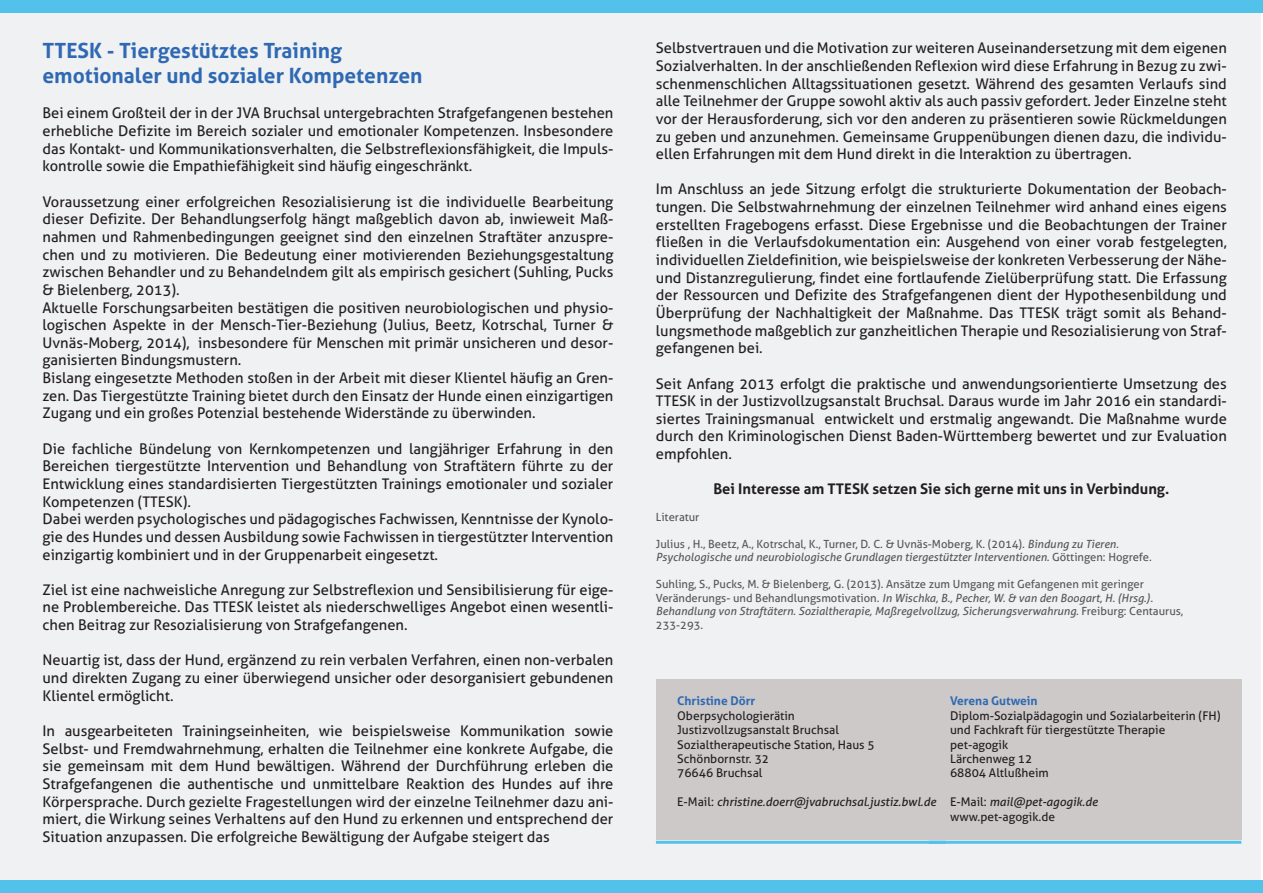
<style>
.page{position:relative;width:1263px;height:893px;background:#fff}
.page>*{position:absolute;margin:0;border:0;box-sizing:border-box;transform-origin:0 0}
.t1{font:700 21px/25.2px "Aller";color:#2f69b3}
.t2{font:14.7px/17.7px "Aller";color:#231f20;text-align:justify}
.t3{font:700 14.7px "Aller";color:#231f20}
.t4{font:12px/14.4px "Aller";color:#231f20}
.t5{font:italic 12px "Aller";color:#231f20}
.t6{font:700 12px "Aller";color:#2f69b3}
.t7{font:11.25px/13.5px "Aller";color:#57585a}
.t8{font:italic 11.25px/13.5px "Aller";color:#57585a}
.s1{font-style:normal}
.s2{font-style:italic}
</style>
<div class="page">
<div style="left:0;top:0;width:1261px;height:891px;background:#f0f1f2"></div>
<div style="left:0;top:0;width:1263px;height:13px;background:#52c2ea"></div>
<div style="left:0;top:880px;width:1263px;height:13px;background:#52c2ea"></div>
<hr style="left:656px;top:841px;width:290px;height:3px;background:#52c2ea">
<div style="left:656px;top:679px;width:290px;height:161px;background:#cdc9c8"></div>
<hr style="left:929px;top:841px;width:312px;height:3px;background:#52c2ea">
<div style="left:929px;top:679px;width:312px;height:161px;background:#cdc9c8"></div>
<h1 class="t1" style="left:43px;top:38px;width:382px">TTESK - Tiergestütztes Training emotionaler und sozialer Kompetenzen</h1>
<p class="t2" style="left:43px;top:104px;width:572px">Bei einem Großteil der in der JVA Bruchsal untergebrachten Strafgefangenen bestehen erhebliche Defizite im Bereich sozialer und emotionaler Kompetenzen. Insbesondere das Kontakt- und Kommunikationsverhalten, die Selbstreflexionsfähigkeit, die Impuls&shy;kontrolle sowie die Empathiefähigkeit sind häufig eingeschränkt.</p>
<p class="t2" style="left:43px;top:193px;width:572px;text-align:left">Voraussetzung einer erfolgreichen Resozialisierung ist die individuelle Bearbeitung dieser Defizite. Der Behandlungserfolg hängt maßgeblich davon ab, inwieweit Maß&shy;nahmen und Rahmenbedingungen geeignet sind den einzelnen Straftäter anzuspre&shy;chen und zu motivieren. Die Bedeutung einer motivierenden Beziehungsgestaltung zwischen Behandler und zu Behandelndem gilt als empirisch gesichert (Suhling, Pucks &amp; Bielenberg, 2013).<br>Aktuelle Forschungsarbeiten bestätigen die positiven neurobiologischen und physio&shy;logischen Aspekte in der Mensch-Tier-Beziehung (Julius, Beetz, Kotrschal, Turner &amp; Uvnäs-Moberg, 2014), insbesondere für Menschen mit primär unsicheren und desor&shy;ganisierten Bindungsmustern.<br>Bislang eingesetzte Methoden stoßen in der Arbeit mit dieser Klientel häufig an Gren&shy;zen. Das Tiergestützte Training bietet durch den Einsatz der Hunde einen einzigartigen Zugang und ein großes Potenzial bestehende Widerstände zu überwinden.</p>
<p class="t2" style="left:43px;top:440px;width:572px;text-align:left">Die fachliche Bündelung von Kernkompetenzen und langjähriger Erfahrung in den Bereichen tiergestützte Intervention und Behandlung von Straftätern führte zu der Entwicklung eines standardisierten Tiergestützten Trainings emotionaler und sozialer Kompetenzen (TTESK).<br>Dabei werden psychologisches und pädagogisches Fachwissen, Kenntnisse der Kynolo&shy;gie des Hundes und dessen Ausbildung sowie Fachwissen in tiergestützter Intervention einzigartig kombiniert und in der Gruppenarbeit eingesetzt.</p>
<p class="t2" style="left:43px;top:581px;width:572px">Ziel ist eine nachweisliche Anregung zur Selbstreflexion und Sensibilisierung für eige&shy;ne Problembereiche. Das TTESK leistet als niederschwelliges Angebot einen wesentli&shy;chen Beitrag zur Resozialisierung von Strafgefangenen.</p>
<p class="t2" style="left:43px;top:651px;width:572px">Neuartig ist, dass der Hund, ergänzend zu rein verbalen Verfahren, einen non-verbalen und direkten Zugang zu einer überwiegend unsicher oder desorganisiert gebundenen Klientel ermöglicht.</p>
<p class="t2" style="left:43px;top:722px;width:572px">In ausgearbeiteten Trainingseinheiten, wie beispielsweise Kommunikation sowie Selbst- und Fremdwahrnehmung, erhalten die Teilnehmer eine konkrete Aufgabe, die sie gemeinsam mit dem Hund bewältigen. Während der Durchführung erleben die Strafgefangenen die authentische und unmittelbare Reaktion des Hundes auf ihre Körpersprache. Durch gezielte Fragestellungen wird der einzelne Teilnehmer dazu ani&shy;miert, die Wirkung seines Verhaltens auf den Hund zu erkennen und entsprechend der Situation anzupassen. Die erfolgreiche Bewältigung der Aufgabe steigert das</p>
<p class="t2" style="left:656px;top:39px;width:572px">Selbstvertrauen und die Motivation zur weiteren Auseinandersetzung mit dem eigenen Sozialverhalten. In der anschließenden Reflexion wird diese Erfahrung in Bezug zu zwi&shy;schenmenschlichen Alltagssituationen gesetzt. Während des gesamten Verlaufs sind alle Teilnehmer der Gruppe sowohl aktiv als auch passiv gefordert. Jeder Einzelne steht vor der Herausforderung, sich vor den anderen zu präsentieren sowie Rückmeldungen zu geben und anzunehmen. Gemeinsame Gruppenübungen dienen dazu, die individu&shy;ellen Erfahrungen mit dem Hund direkt in die Interaktion zu übertragen.</p>
<p class="t2" style="left:656px;top:180px;width:572px">Im Anschluss an jede Sitzung erfolgt die strukturierte Dokumentation der Beobach&shy;tungen. Die Selbstwahrnehmung der einzelnen Teilnehmer wird anhand eines eigens erstellten Fragebogens erfasst. Diese Ergebnisse und die Beobachtungen der Trainer fließen in die Verlaufsdokumentation ein: Ausgehend von einer vorab festgelegten, individuellen Zieldefinition, wie beispielsweise der konkreten Verbesserung der Nähe&shy;und Distanzregulierung, findet eine fortlaufende Zielüberprüfung statt. Die Erfassung der Ressourcen und Defizite des Strafgefangenen dient der Hypothesenbildung und Überprüfung der Nachhaltigkeit der Maßnahme. Das TTESK trägt somit als Behand&shy;lungsmethode maßgeblich zur ganzheitlichen Therapie und Resozialisierung von Straf&shy;gefangenen bei.</p>
<p class="t2" style="left:656px;top:374px;width:572px">Seit Anfang 2013 erfolgt die praktische und anwendungsorientierte Umsetzung des TTESK in der Justizvollzugsanstalt Bruchsal. Daraus wurde im Jahr 2016 ein standardi&shy;siertes Trainingsmanual entwickelt und erstmalig angewandt. Die Maßnahme wurde durch den Kriminologischen Dienst Baden-Württemberg bewertet und zur Evaluation empfohlen.</p>
<p class="t3" style="left:713px;top:480px;width:457px">Bei Interesse am TTESK setzen Sie sich gerne mit uns in Verbindung.</p>
<p class="t7" style="left:656px;top:510px;width:45px">Literatur</p>
<p class="t8" style="left:656px;top:537px;width:497px"><span class="s1">Julius , H., Beetz, A., Kotrschal, K., Turner, D. C. &amp; Uvnäs-Moberg, K. (2014).</span> Bindung zu Tieren.<br>Psychologische und neurobiologische Grundlagen tiergestützter Interventionen. <span class="s1">Göttingen: Hogrefe.</span></p>
<p class="t7" style="left:656px;top:577px;width:529px">Suhling, S., Pucks, M. &amp; Bielenberg, G. (2013). Ansätze zum Umgang mit Gefangenen mit geringer Veränderungs- und Behandlungsmotivation. <span class="s2">In Wischka, B., Pecher, W. &amp; van den Boogart, H. (Hrsg.).<br>Behandlung von Straftätern. Sozialtherapie, Maßregelvollzug, Sicherungsverwahrung.</span> Freiburg: Centaurus, 233-293.</p>
<p class="t6" style="left:677px;top:694px;width:80px">Christine Dörr</p>
<p class="t4" style="left:677px;top:708px;width:199px">Oberpsychologierätin<br>Justizvollzugsanstalt Bruchsal<br>Sozialtherapeutische Station, Haus 5<br>Schönbornstr. 32<br>76646 Bruchsal</p>
<p class="t5" style="left:677px;top:795px;width:260px"><span class="s1">E-Mail:</span> christine.doerr@jvabruchsal.justiz.bwl.de</p>
<p class="t6" style="left:950px;top:694px;width:89px">Verena Gutwein</p>
<p class="t4" style="left:950px;top:708px;width:272px">Diplom-Sozialpädagogin und Sozialarbeiterin (FH) und Fachkraft für tiergestützte Therapie pet-agogik<br>Lärchenweg 12<br>68804 Altlußheim</p>
<p class="t4" style="left:950px;top:795px;width:149px">E-Mail: <span class="s2">mail@pet-agogik.de </span>www.pet-agogik.de</p>
</div>
